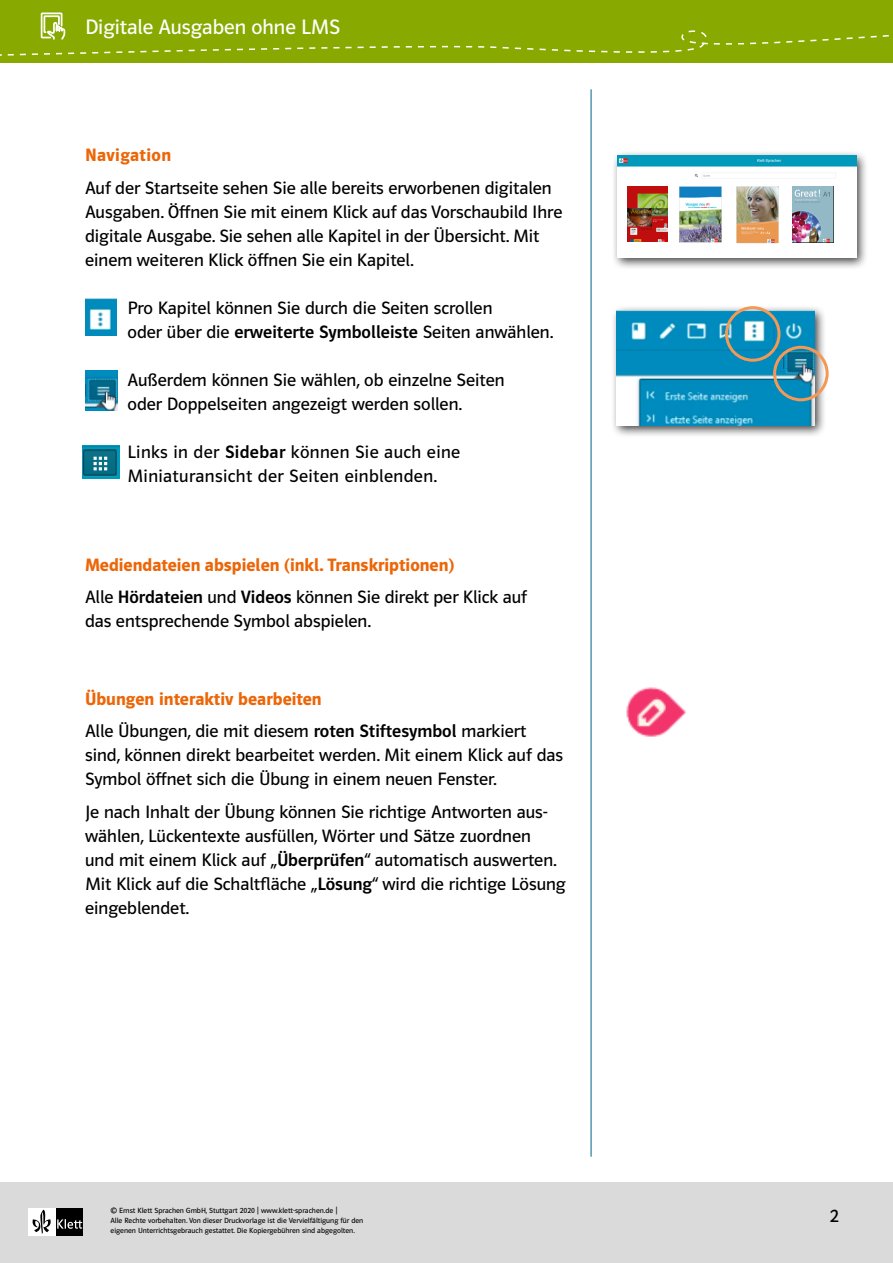
<style>
.page{position:relative;width:893px;height:1263px;background:#fff}
.page>*{position:absolute;margin:0;border:0;box-sizing:border-box;transform-origin:0 0}
.t1{font:21px "Polo CEF";color:#fff}
.t2{font:18px/24px "Polo CEF";color:#000}
.t3{font:600 18px/32.5px "Polo CEF";color:#ec6608}
.t4{font:18px/24px "Polo CEF";letter-spacing:.02em;color:#000}
.t5{font:600 18px "Polo CEF";letter-spacing:.02em;color:#ec6608}
.t6{font:7.5px/10.1px "Polo CEF";color:#000}
.s1{font-weight:500}
.s2{font-weight:400;color:#000}
.s3{font-weight:500;color:#000}
.s4{font-weight:600;color:#ec6608}
</style>
<div class="page">
<div style="left:0;top:1182px;width:893px;height:81px;background:#dadada"></div>
<div style="left:56px;top:1208px;width:27px;height:27px;background:#000"></div>
<div style="left:28px;top:1208px;width:28px;height:27px;background:#fff"></div>
<svg style="left:57px;top:1219px;width:25px;height:10px"></svg>
<svg style="left:33px;top:1210px;width:18px;height:24px"></svg>
<div style="left:0;top:0;width:893px;height:62px;background:#8a0"></div>
<svg style="left:0;top:12px;width:889px;height:44px"></svg>
<div style="left:610px;top:304px;width:216px;height:133px;background:#000;opacity:.75"></div>
<img style="left:617px;top:310px;width:197px;height:115px">
<div style="left:773px;top:346px;width:56px;height:55px;border:3px solid #f49855;border-radius:50%"></div>
<div style="left:725px;top:306px;width:55px;height:56px;border:3px solid #f49855;border-radius:50%"></div>
<img style="left:85px;top:299px;width:32px;height:37px">
<img style="left:85px;top:370px;width:32px;height:41px">
<img style="left:82px;top:445px;width:38px;height:34px">
<hr style="left:591px;top:89px;width:1px;height:1068px;background:#00628b">
<div style="left:611px;top:149px;width:257px;height:121px;background:#000;opacity:.75"></div>
<img style="left:617px;top:156px;width:239px;height:102px">
<div style="left:619px;top:184px;width:37px;height:52px;background:#fff"></div>
<div style="left:623px;top:182px;width:228px;height:57px;background:#fff"></div>
<img style="left:677px;top:186px;width:48px;height:58px">
<img style="left:725px;top:181px;width:58px;height:63px">
<img style="left:627px;top:186px;width:40px;height:55px">
<img style="left:792px;top:186px;width:41px;height:56px">
<div style="left:625px;top:244px;width:204px;height:14px;background:#fff"></div>
<img style="left:626px;top:687px;width:60px;height:50px">
<p class="t1" style="left:85px;top:14px;width:257px">Digitale Ausgaben ohne LMS</p>
<p class="t5" style="left:85px;top:144px;width:88px">Navigation</p>
<p class="t2" style="left:85px;top:176px;width:479px">Auf der Startseite sehen Sie alle bereits erworbenen digitalen Ausgaben. Öffnen Sie mit einem Klick auf das Vorschaubild Ihre digitale Ausgabe. Sie sehen alle Kapitel in der Übersicht. Mit einem weiteren Klick öffnen Sie ein Kapitel.</p>
<p class="t2" style="left:128px;top:296px;width:427px">Pro Kapitel können Sie durch die Seiten scrollen<br>oder über die <span class="s1">erweiterte Symbolleiste</span> Seiten anwählen.</p>
<p class="t2" style="left:128px;top:368px;width:379px">Außerdem können Sie wählen, ob einzelne Seiten oder Doppelseiten angezeigt werden sollen.</p>
<p class="t4" style="left:128px;top:440px;width:334px">Links in der <span class="s1">Sidebar</span> können Sie auch eine<br>Miniaturansicht der Seiten einblenden.</p>
<p class="t3" style="left:85px;top:548px;width:443px">Mediendateien abspielen (inkl. Transkriptionen)<br><span class="s2">Alle</span> <span class="s3">Hördateien</span> <span class="s2">und</span> <span class="s3">Videos</span> <span class="s2">können Sie direkt per Klick auf</span></p>
<p class="t2" style="left:85px;top:609px;width:287px">das entsprechende Symbol abspielen.</p>
<p class="t2" style="left:85px;top:683px;width:443px;line-height:32.5px"><span class="s4">Übungen interaktiv bearbeiten<br></span>Alle Übungen, die mit diesem <span class="s1">roten Stiftesymbol</span> markiert</p>
<p class="t2" style="left:85px;top:743px;width:480px">sind, können direkt bearbeitet werden. Mit einem Klick auf das<br>Symbol öffnet sich die Übung in einem neuen Fenster.</p>
<p class="t2" style="left:85px;top:800px;width:482px">Je nach Inhalt der Übung können Sie richtige Antworten aus&shy;wählen, Lückentexte ausfüllen, Wörter und Sätze zuordnen<br>und mit einem Klick auf „<span class="s1">Überprüfen</span>“ automatisch auswerten.<br>Mit Klick auf die Schaltfläche „<span class="s1">Lösung</span>“ wird die richtige Lösung eingeblendet.</p>
<p class="t6" style="left:111px;top:1206px;width:254px">© Ernst Klett Sprachen GmbH, Stuttgart 2020 | www.klett-sprachen.de |<br>Alle Rechte vorbehalten. Von dieser Druckvorlage ist die Vervielfältigung für den eigenen Unterrichtsgebrauch gestattet. Die Kopiergebühren sind abgegolten.</p>
<p class="t2" style="left:830px;top:1205px;width:11px">2</p>
</div>
